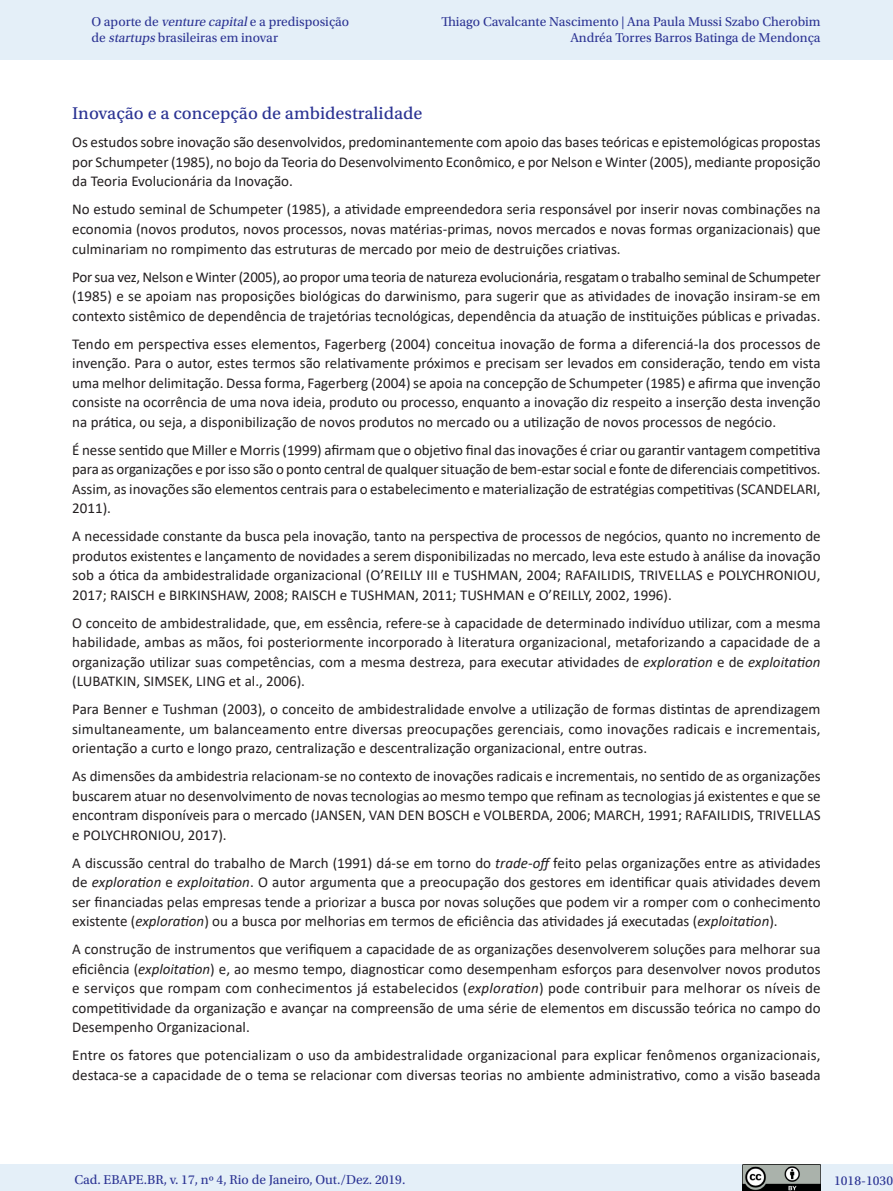
<style>
.page{position:relative;width:893px;height:1191px;background:#fff}
.page>*{position:absolute;margin:0;border:0;box-sizing:border-box;transform-origin:0 0}
._07_2_sub2{font:18px "Utopia Std Capt";color:#2b3393}
._06_0_texto{font:15px/19.5px "Calibri";color:#231f20;text-align:justify}
.t1{font:13.5px/16.5px "Utopia Std";color:#2b3393}
.s1{font-style:italic}
</style>
<div class="page">
<div style="left:0;top:0;width:893px;height:60px;background:#e4eff8"></div>
<div style="left:0;top:1164px;width:893px;height:27px;background:#e4eff8"></div>
<img style="left:743px;top:1164px;width:78px;height:27px">
<p class="t1" style="left:91px;top:13px;width:259px">O aporte de <span class="s1">venture capital</span>e a predisposição de <span class="s1">startups</span> brasileiras em inovar</p>
<p class="t1" style="left:441px;top:13px;width:381px;text-align:right">Thiago Cavalcante Nascimento | Ana Paula Mussi Szabo Cherobim<br>Andréa Torres Barros Batinga de Mendonça</p>
<p class="_07_2_sub2" style="left:72px;top:104px;width:352px">Inovação e a concepção de ambidestralidade</p>
<p class="_06_0_texto" style="left:72px;top:132px;width:750px">Os estudos sobre inovação são desenvolvidos, predominantemente com apoio das bases teóricas e epistemológicas propostas por Schumpeter (1985), no bojo da Teoria do Desenvolvimento Econômico, e por Nelson e Winter (2005), mediante proposição da Teoria Evolucionária da Inovação.</p>
<p class="_06_0_texto" style="left:72px;top:199px;width:750px">No estudo seminal de Schumpeter (1985), a atividade empreendedora seria responsável por inserir novas combinações na economia (novos produtos, novos processos, novas matérias-primas, novos mercados e novas formas organizacionais) que culminariam no rompimento das estruturas de mercado por meio de destruições criativas.</p>
<p class="_06_0_texto" style="left:72px;top:266px;width:750px">Por sua vez, Nelson e Winter (2005), ao propor uma teoria de natureza evolucionária, resgatam o trabalho seminal de Schumpeter (1985) e se apoiam nas proposições biológicas do darwinismo, para sugerir que as atividades de inovação insiram-se em contexto sistêmico de dependência de trajetórias tecnológicas, dependência da atuação de instituições públicas e privadas.</p>
<p class="_06_0_texto" style="left:72px;top:333px;width:750px">Tendo em perspectiva esses elementos, Fagerberg (2004) conceitua inovação de forma a diferenciá-la dos processos de invenção. Para o autor, estes termos são relativamente próximos e precisam ser levados em consideração, tendo em vista uma melhor delimitação. Dessa forma, Fagerberg (2004) se apoia na concepção de Schumpeter (1985) e afirma que invenção consiste na ocorrência de uma nova ideia, produto ou processo, enquanto a inovação diz respeito a inserção desta invenção na prática, ou seja, a disponibilização de novos produtos no mercado ou a utilização de novos processos de negócio.</p>
<p class="_06_0_texto" style="left:72px;top:439px;width:750px">É nesse sentido que Miller e Morris (1999) afirmam que o objetivo final das inovações é criar ou garantir vantagem competitiva para as organizações e por isso são o ponto central de qualquer situação de bem-estar social e fonte de diferenciais competitivos.<br>Assim, as inovações são elementos centrais para o estabelecimento e materialização de estratégias competitivas (SCANDELARI, 2011).</p>
<p class="_06_0_texto" style="left:72px;top:526px;width:750px">A necessidade constante da busca pela inovação, tanto na perspectiva de processos de negócios, quanto no incremento de produtos existentes e lançamento de novidades a serem disponibilizadas no mercado, leva este estudo à análise da inovação sob a ótica da ambidestralidade organizacional (O’REILLY III e TUSHMAN, 2004; RAFAILIDIS, TRIVELLAS e POLYCHRONIOU, 2017; RAISCH e BIRKINSHAW, 2008; RAISCH e TUSHMAN, 2011; TUSHMAN e O’REILLY, 2002, 1996).</p>
<p class="_06_0_texto" style="left:72px;top:612px;width:750px">O conceito de ambidestralidade, que, em essência, refere-se à capacidade de determinado indivíduo utilizar, com a mesma habilidade, ambas as mãos, foi posteriormente incorporado à literatura organizacional, metaforizando a capacidade de a organização utilizar suas competências, com a mesma destreza, para executar atividades de <span class="s1">exploration</span> e de <span class="s1">exploitation </span>(LUBATKIN, SIMSEK, LING et al., 2006).</p>
<p class="_06_0_texto" style="left:72px;top:699px;width:750px">Para Benner e Tushman (2003), o conceito de ambidestralidade envolve a utilização de formas distintas de aprendizagem simultaneamente, um balanceamento entre diversas preocupações gerenciais, como inovações radicais e incrementais, orientação a curto e longo prazo, centralização e descentralização organizacional, entre outras.</p>
<p class="_06_0_texto" style="left:72px;top:766px;width:750px">As dimensões da ambidestria relacionam-se no contexto de inovações radicais e incrementais, no sentido de as organizações buscarem atuar no desenvolvimento de novas tecnologias ao mesmo tempo que refinam as tecnologias já existentes e que se encontram disponíveis para o mercado (JANSEN, VAN DEN BOSCH e VOLBERDA, 2006; MARCH, 1991; RAFAILIDIS, TRIVELLAS e POLYCHRONIOU, 2017).</p>
<p class="_06_0_texto" style="left:72px;top:852px;width:750px">A discussão central do trabalho de March (1991) dá-se em torno do <span class="s1">trade-off</span> feito pelas organizações entre as atividades de <span class="s1">exploration</span> e <span class="s1">exploitation</span>. O autor argumenta que a preocupação dos gestores em identificar quais atividades devem ser financiadas pelas empresas tende a priorizar a busca por novas soluções que podem vir a romper com o conhecimento existente (<span class="s1">exploration</span>) ou a busca por melhorias em termos de eficiência das atividades já executadas (<span class="s1">exploitation</span>).</p>
<p class="_06_0_texto" style="left:72px;top:939px;width:750px">A construção de instrumentos que verifiquem a capacidade de as organizações desenvolverem soluções para melhorar sua eficiência (<span class="s1">exploitation</span>) e, ao mesmo tempo, diagnosticar como desempenham esforços para desenvolver novos produtos e serviços que rompam com conhecimentos já estabelecidos (<span class="s1">exploration</span>) pode contribuir para melhorar os níveis de competitividade da organização e avançar na compreensão de uma série de elementos em discussão teórica no campo do Desempenho Organizacional.</p>
<p class="_06_0_texto" style="left:72px;top:1045px;width:750px">Entre os fatores que potencializam o uso da ambidestralidade organizacional para explicar fenômenos organizacionais, destaca-se a capacidade de o tema se relacionar com diversas teorias no ambiente administrativo, como a visão baseada</p>
<p class="t1" style="left:74px;top:1171px;width:333px">Cad. EBAPE.BR, v. 17, nº 4, Rio de Janeiro, Out./Dez. 2019.</p>
<p class="t1" style="left:834px;top:1172px;width:60px">1018-1030</p>
</div>
